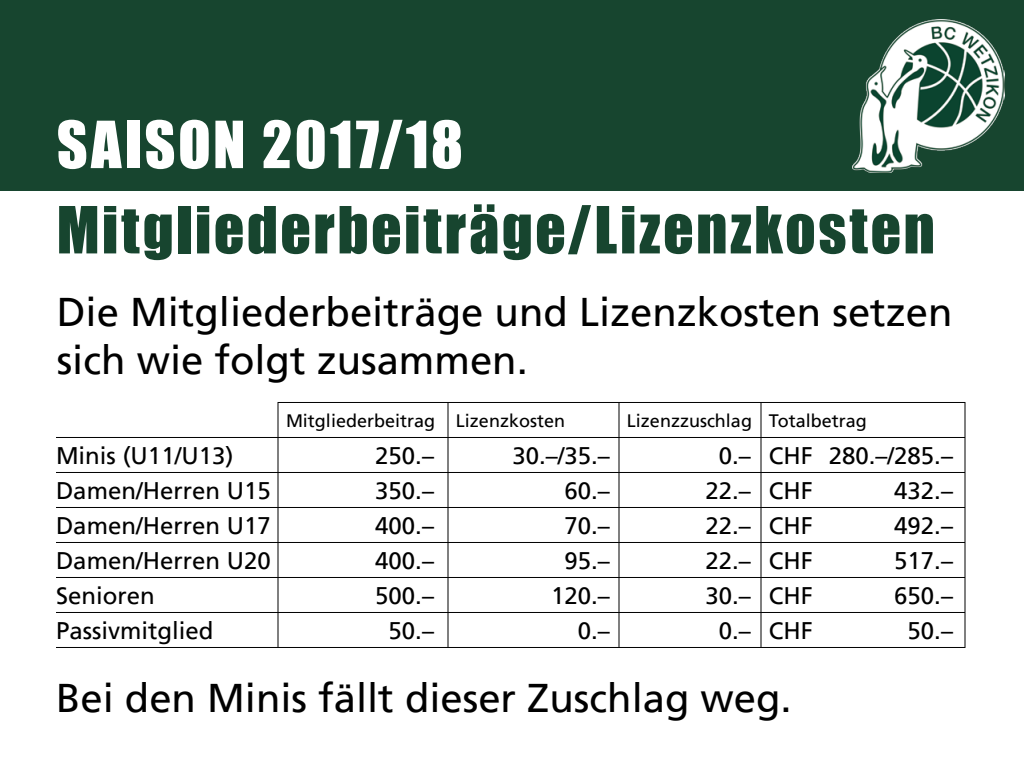
<style>
.page{position:relative;width:1024px;height:768px;background:#fff}
.page>*{position:absolute;margin:0;border:0;box-sizing:border-box;transform-origin:0 0}
.t1{font:60px "Impact";letter-spacing:.04em;color:#17452f}
.t2{font:60px "Impact";letter-spacing:.045em;color:#fff}
.t3{font:40px/48px "Frutiger LT";color:#000}
.t4{font:24px "Frutiger LT";color:#000}
.t5{font:18px "Frutiger LT";color:#000}
</style>
<div class="page">
<div style="left:0;top:0;width:1024px;height:191px;background:#17452f"></div>
<img style="left:852px;top:19px;width:153px;height:153px">
<hr style="left:278px;top:402px;width:170px;height:1px;background:#000">
<hr style="left:278px;top:403px;width:1px;height:34px;background:#000">
<hr style="left:448px;top:402px;width:171px;height:1px;background:#000">
<hr style="left:448px;top:403px;width:1px;height:34px;background:#000">
<hr style="left:619px;top:402px;width:142px;height:1px;background:#000">
<hr style="left:618px;top:403px;width:2px;height:34px;background:#000">
<hr style="left:761px;top:402px;width:205px;height:1px;background:#000">
<hr style="left:760px;top:403px;width:2px;height:34px;background:#000">
<hr style="left:964px;top:403px;width:2px;height:34px;background:#000">
<hr style="left:56px;top:437px;width:222px;height:1px;background:#000">
<hr style="left:278px;top:437px;width:170px;height:1px;background:#000">
<hr style="left:278px;top:438px;width:1px;height:34px;background:#000">
<hr style="left:448px;top:437px;width:171px;height:1px;background:#000">
<hr style="left:448px;top:438px;width:1px;height:34px;background:#000">
<hr style="left:619px;top:437px;width:142px;height:1px;background:#000">
<hr style="left:618px;top:438px;width:2px;height:34px;background:#000">
<hr style="left:761px;top:437px;width:205px;height:1px;background:#000">
<hr style="left:760px;top:438px;width:2px;height:34px;background:#000">
<hr style="left:964px;top:438px;width:2px;height:34px;background:#000">
<hr style="left:56px;top:472px;width:222px;height:1px;background:#000">
<hr style="left:278px;top:472px;width:170px;height:1px;background:#000">
<hr style="left:278px;top:473px;width:1px;height:34px;background:#000">
<hr style="left:448px;top:472px;width:171px;height:1px;background:#000">
<hr style="left:448px;top:473px;width:1px;height:34px;background:#000">
<hr style="left:619px;top:472px;width:142px;height:1px;background:#000">
<hr style="left:618px;top:473px;width:2px;height:34px;background:#000">
<hr style="left:761px;top:472px;width:205px;height:1px;background:#000">
<hr style="left:760px;top:473px;width:2px;height:34px;background:#000">
<hr style="left:964px;top:473px;width:2px;height:34px;background:#000">
<hr style="left:56px;top:507px;width:222px;height:1px;background:#000">
<hr style="left:278px;top:507px;width:170px;height:1px;background:#000">
<hr style="left:278px;top:508px;width:1px;height:34px;background:#000">
<hr style="left:448px;top:507px;width:171px;height:1px;background:#000">
<hr style="left:448px;top:508px;width:1px;height:34px;background:#000">
<hr style="left:619px;top:507px;width:142px;height:1px;background:#000">
<hr style="left:618px;top:508px;width:2px;height:34px;background:#000">
<hr style="left:761px;top:507px;width:205px;height:1px;background:#000">
<hr style="left:760px;top:508px;width:2px;height:34px;background:#000">
<hr style="left:964px;top:508px;width:2px;height:34px;background:#000">
<hr style="left:56px;top:542px;width:222px;height:1px;background:#000">
<hr style="left:278px;top:542px;width:170px;height:1px;background:#000">
<hr style="left:278px;top:543px;width:1px;height:34px;background:#000">
<hr style="left:448px;top:542px;width:171px;height:1px;background:#000">
<hr style="left:448px;top:543px;width:1px;height:34px;background:#000">
<hr style="left:619px;top:542px;width:142px;height:1px;background:#000">
<hr style="left:618px;top:543px;width:2px;height:34px;background:#000">
<hr style="left:761px;top:542px;width:205px;height:1px;background:#000">
<hr style="left:760px;top:543px;width:2px;height:34px;background:#000">
<hr style="left:964px;top:543px;width:2px;height:34px;background:#000">
<hr style="left:56px;top:577px;width:222px;height:1px;background:#000">
<hr style="left:278px;top:577px;width:170px;height:1px;background:#000">
<hr style="left:278px;top:578px;width:1px;height:34px;background:#000">
<hr style="left:448px;top:577px;width:171px;height:1px;background:#000">
<hr style="left:448px;top:578px;width:1px;height:34px;background:#000">
<hr style="left:619px;top:577px;width:142px;height:1px;background:#000">
<hr style="left:618px;top:578px;width:2px;height:34px;background:#000">
<hr style="left:761px;top:577px;width:205px;height:1px;background:#000">
<hr style="left:760px;top:578px;width:2px;height:34px;background:#000">
<hr style="left:964px;top:578px;width:2px;height:34px;background:#000">
<hr style="left:56px;top:612px;width:222px;height:1px;background:#000">
<hr style="left:278px;top:612px;width:170px;height:1px;background:#000">
<hr style="left:278px;top:613px;width:1px;height:34px;background:#000">
<hr style="left:448px;top:612px;width:171px;height:1px;background:#000">
<hr style="left:448px;top:613px;width:1px;height:34px;background:#000">
<hr style="left:619px;top:612px;width:142px;height:1px;background:#000">
<hr style="left:618px;top:613px;width:2px;height:34px;background:#000">
<hr style="left:761px;top:612px;width:205px;height:1px;background:#000">
<hr style="left:760px;top:613px;width:2px;height:34px;background:#000">
<hr style="left:964px;top:613px;width:2px;height:34px;background:#000">
<hr style="left:56px;top:647px;width:222px;height:1px;background:#000">
<hr style="left:278px;top:647px;width:170px;height:1px;background:#000">
<hr style="left:448px;top:647px;width:171px;height:1px;background:#000">
<hr style="left:619px;top:647px;width:142px;height:1px;background:#000">
<hr style="left:761px;top:647px;width:205px;height:1px;background:#000">
<h1 class="t2" style="left:57px;top:98px;width:408px">Saison 2017/18</h1>
<h1 class="t1" style="left:57px;top:183px;width:880px">Mitgliederbeiträge/Lizenzkosten</h1>
<h2 class="t3" style="left:57px;top:288px;width:897px">Die Mitgliederbeiträge und Lizenzkosten setzen sich wie folgt zusammen.</h2>
<p class="t5" style="left:286px;top:410px;width:281px">Mitgliederbeitrag Lizenzkosten</p>
<p class="t5" style="left:627px;top:410px;width:241px">Lizenzzuschlag Totalbetrag</p>
<p class="t4" style="left:56px;top:442px;width:179px">Minis (U11/U13)</p>
<p class="t4" style="left:375px;top:442px;width:60px">250.–</p>
<p class="t4" style="left:513px;top:442px;width:99px">30.–/35.–</p>
<p class="t4" style="left:719px;top:442px;width:236px">0.– CHF 280.–/285.–</p>
<p class="t4" style="left:56px;top:477px;width:216px">Damen/Herren U15</p>
<p class="t4" style="left:375px;top:477px;width:60px">350.–</p>
<p class="t4" style="left:565px;top:477px;width:47px">60.–</p>
<p class="t4" style="left:706px;top:477px;width:109px">22.– CHF</p>
<p class="t4" style="left:894px;top:477px;width:60px">432.–</p>
<p class="t4" style="left:56px;top:512px;width:216px">Damen/Herren U17</p>
<p class="t4" style="left:375px;top:512px;width:60px">400.–</p>
<p class="t4" style="left:565px;top:512px;width:47px">70.–</p>
<p class="t4" style="left:706px;top:512px;width:109px">22.– CHF</p>
<p class="t4" style="left:894px;top:512px;width:60px">492.–</p>
<p class="t4" style="left:56px;top:547px;width:216px">Damen/Herren U20</p>
<p class="t4" style="left:375px;top:547px;width:60px">400.–</p>
<p class="t4" style="left:565px;top:547px;width:47px">95.–</p>
<p class="t4" style="left:706px;top:547px;width:109px">22.– CHF</p>
<p class="t4" style="left:894px;top:547px;width:60px">517.–</p>
<p class="t4" style="left:56px;top:582px;width:100px">Senioren</p>
<p class="t4" style="left:375px;top:582px;width:60px">500.–</p>
<p class="t4" style="left:551px;top:582px;width:60px">120.–</p>
<p class="t4" style="left:706px;top:582px;width:109px">30.– CHF</p>
<p class="t4" style="left:894px;top:582px;width:60px">650.–</p>
<p class="t4" style="left:56px;top:617px;width:159px">Passivmitglied</p>
<p class="t4" style="left:389px;top:617px;width:47px">50.–</p>
<p class="t4" style="left:578px;top:617px;width:34px">0.–</p>
<p class="t4" style="left:719px;top:617px;width:96px">0.– CHF</p>
<p class="t4" style="left:908px;top:617px;width:47px">50.–</p>
<h2 class="t3" style="left:56px;top:674px;width:737px">Bei den Minis fällt dieser Zuschlag weg.</h2>
</div>
